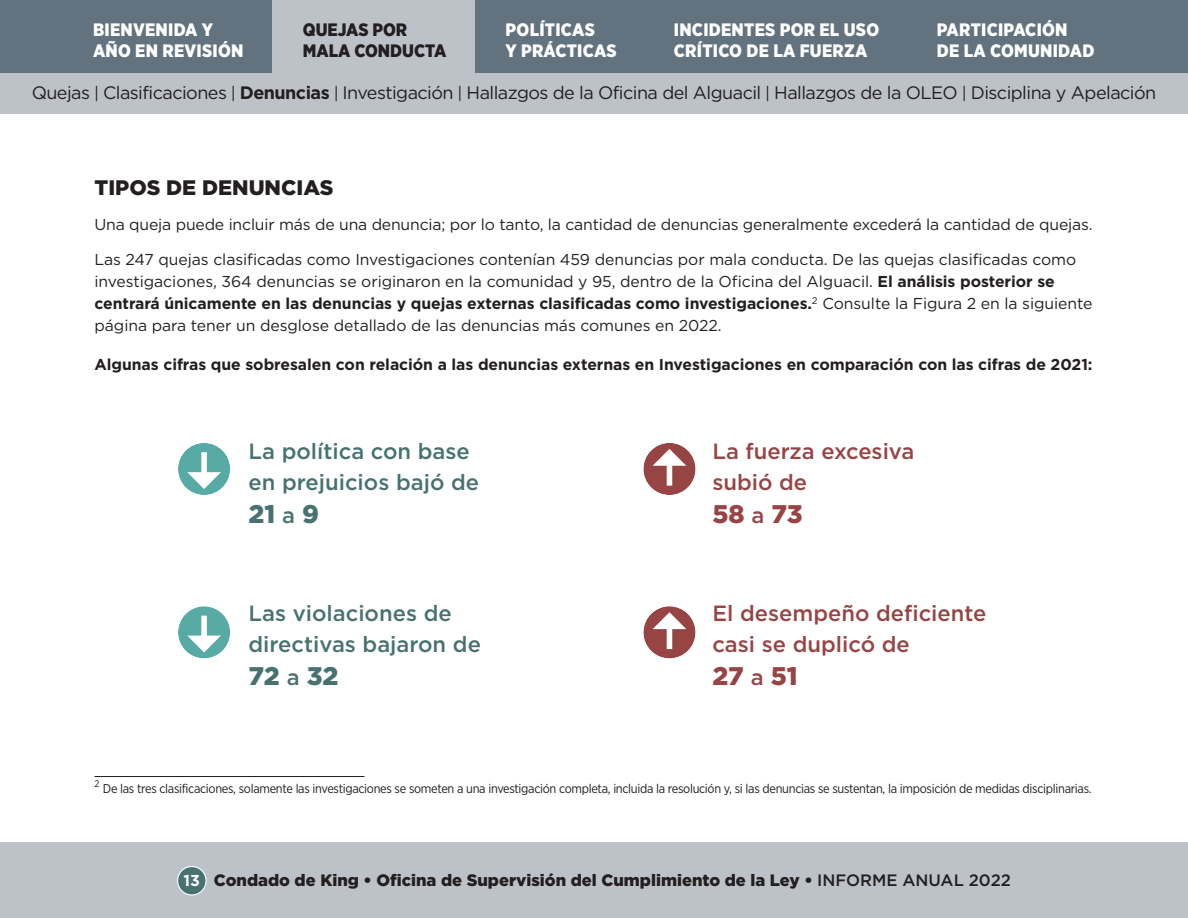
<style>
.page{position:relative;width:1188px;height:918px;background:#fff}
.page>*{position:absolute;margin:0;border:0;box-sizing:border-box;transform-origin:0 0}
.paragraph_gotham_10_5{font:900 25.5px "Gotham";letter-spacing:-.005em;color:#974444}
.paragraph_gotham_10_5-2{font:900 25.5px "Gotham";color:#477271}
.paragraph_gotham_10_5-3{font:500 22.05px/30.5px "Gotham";color:#477271}
.paragraph_gotham_10_5-4{font:500 22.05px/30.5px "Gotham";color:#974444}
.Header_3{font:900 21px "Gotham";color:#231f20}
.t1{font:18px "Gotham";letter-spacing:-.03em;color:#231f20}
.t2{font:900 18px/21px "Gotham Narrow";letter-spacing:.015em;color:#fff}
.t3{font:900 18px/21px "Gotham Narrow";color:#231f20}
.t4{font:900 16.5px "Gotham";color:#231f20}
.paragraph_gotham_10_5-5{font:15.75px/21.8px "Gotham";letter-spacing:-.005em;color:#231f20}
.paragraph_gotham_10_5-6{font:700 15.75px "Gotham";letter-spacing:-.005em;color:#231f20}
.footnote{font:12.75px "Gotham Narrow";letter-spacing:-.025em;color:#231f20}
.s1{font-size:16.5px}
.s2{font-weight:700}
.s3{font-weight:500;font-size:22.05px}
.s4{font-weight:700;font-size:15.75px;color:#fff}
.s5{font-weight:500}
</style>
<div class="page">
<div style="left:0;top:842px;width:1188px;height:76px;background:#bdc2c8"></div>
<div style="left:178px;top:867px;width:28px;height:28px;background:#477271;border-radius:50%"></div>
<div style="left:177px;top:866px;width:30px;height:30px;border:1px solid #fff;border-radius:50%"></div>
<div style="left:0;top:73px;width:1188px;height:40px;background:#bdc2c8"></div>
<div style="left:0;top:0;width:1188px;height:73px;background:#62737f"></div>
<div style="left:272px;top:0;width:203px;height:74px;background:#bdc2c8"></div>
<hr style="left:94px;top:776px;width:270px;height:1px;background:#231f20">
<svg style="left:178px;top:443px;width:52px;height:52px"></svg>
<svg style="left:178px;top:606px;width:52px;height:53px"></svg>
<svg style="left:643px;top:443px;width:53px;height:52px"></svg>
<svg style="left:643px;top:606px;width:53px;height:53px"></svg>
<p class="t2" style="left:93px;top:19px;width:152px">BIENVENIDA Y<br>AÑO EN REVISIÓN</p>
<p class="t2" style="left:506px;top:19px;width:113px">POLÍTICAS<br>Y PRÁCTICAS</p>
<p class="t2" style="left:674px;top:19px;width:207px">INCIDENTES POR EL USO<br>CRÍTICO DE LA FUERZA</p>
<p class="t2" style="left:937px;top:19px;width:159px">PARTICIPACIÓN<br>DE LA COMUNIDAD</p>
<p class="t3" style="left:303px;top:19px;width:145px">QUEJAS POR<br>MALA CONDUCTA</p>
<p class="t1" style="left:32px;top:81px;width:1126px">Quejas <span class="s1">|</span> Clasificaciones <span class="s1">|</span> <span class="s2">Denuncias</span> <span class="s1">|</span> Investigación <span class="s1">|</span> Hallazgos de la Oficina del Alguacil <span class="s1">|</span> Hallazgos de la OLEO <span class="s1">|</span> Disciplina y Apelación</p>
<h3 class="Header_3" style="left:94px;top:173px;width:241px">TIPOS DE DENUNCIAS</h3>
<p class="paragraph_gotham_10_5-5" style="left:94px;top:213px;width:1000px">Una queja puede incluir más de una denuncia; por lo tanto, la cantidad de denuncias generalmente excederá la cantidad de quejas.</p>
<p class="paragraph_gotham_10_5-5" style="left:94px;top:249px;width:1000px">Las 247 quejas clasificadas como Investigaciones contenían 459 denuncias por mala conducta. De las quejas clasificadas como investigaciones, 364 denuncias se originaron en la comunidad y 95, dentro de la Oficina del Alguacil. <span class="s2">El análisis posterior se centrará únicamente en las denuncias y quejas externas clasificadas como investigaciones.</span><sup>2</sup> Consulte la Figura 2 en la siguiente página para tener un desglose detallado de las denuncias más comunes en 2022.</p>
<p class="paragraph_gotham_10_5-6" style="left:94px;top:354px;width:1000px">Algunas cifras que sobresalen con relación a las denuncias externas en Investigaciones en comparación con las cifras de 2021:</p>
<p class="paragraph_gotham_10_5-3" style="left:249px;top:436px;width:232px">La política con base en prejuicios bajó de</p>
<p class="paragraph_gotham_10_5-2" style="left:249px;top:496px;width:72px">21 <span class="s3">a</span> 9</p>
<p class="paragraph_gotham_10_5-3" style="left:249px;top:598px;width:234px">Las violaciones de directivas bajaron de</p>
<p class="paragraph_gotham_10_5-2" style="left:249px;top:658px;width:91px">72 <span class="s3">a</span> 32</p>
<p class="paragraph_gotham_10_5-4" style="left:712px;top:436px;width:204px">La fuerza excesiva subió de</p>
<p class="paragraph_gotham_10_5" style="left:712px;top:496px;width:92px">58 <span class="s3">a</span> 73</p>
<p class="paragraph_gotham_10_5-4" style="left:712px;top:598px;width:276px">El desempeño deficiente casi se duplicó de</p>
<p class="paragraph_gotham_10_5" style="left:712px;top:658px;width:87px">27 <span class="s3">a</span> 51</p>
<p class="footnote" style="left:94px;top:780px;width:999px"><sup>2</sup> De las tres clasificaciones, solamente las investigaciones se someten a una investigación completa, incluida la resolución y, si las denuncias se sustentan, la imposición de medidas disciplinarias.</p>
<p class="t4" style="left:183px;top:869px;width:829px"><span class="s4">13</span> Condado de King • Oficina de Supervisión del Cumplimiento de la Ley • <span class="s5">INFORME ANUAL 2022</span></p>
</div>
